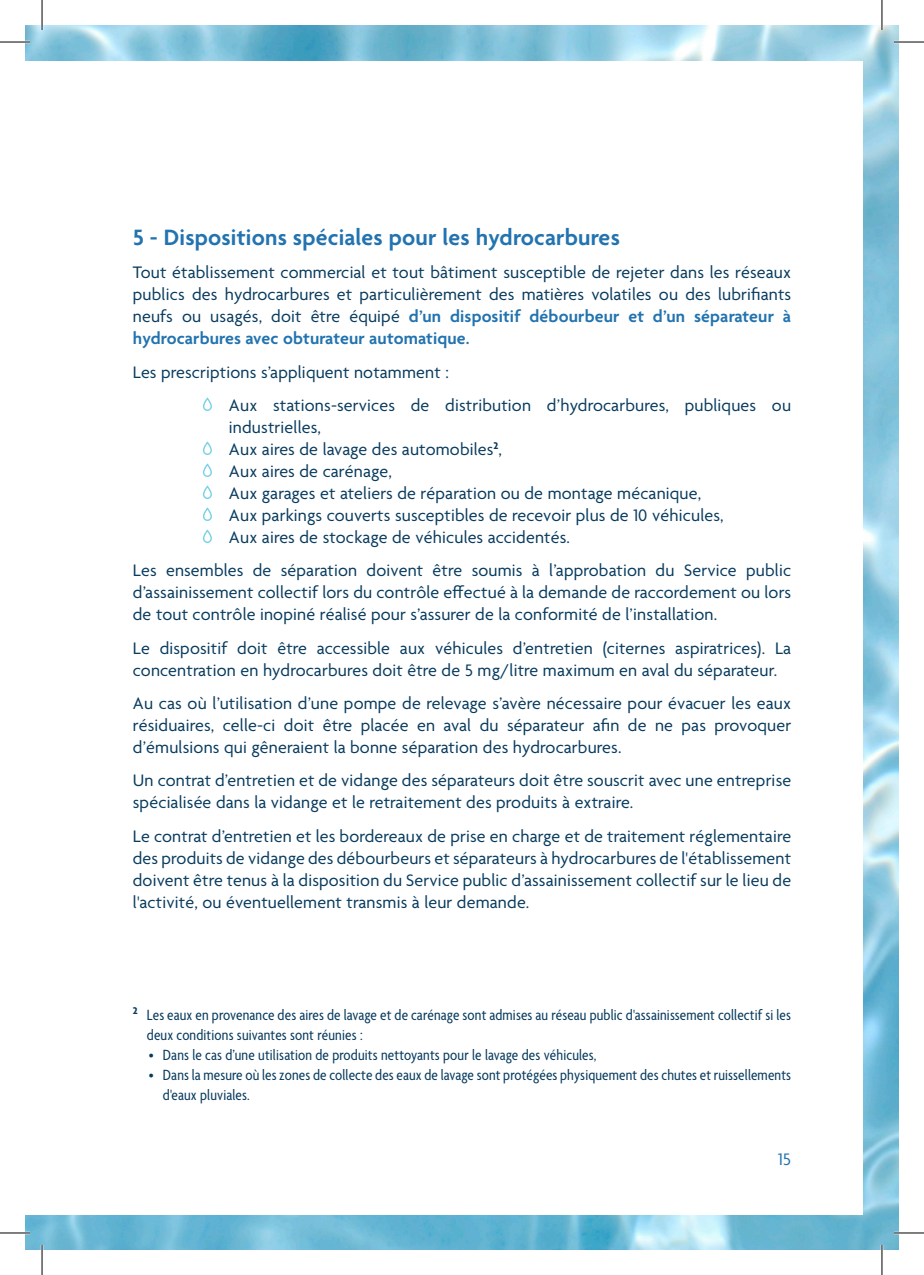
<style>
.page{position:relative;width:924px;height:1275px;background:#fff}
.page>*{position:absolute;margin:0;border:0;box-sizing:border-box;transform-origin:0 0}
.t1{font:600 24px "Agenda";letter-spacing:.01em;color:#2273af}
.t2{font:18px/22px "Agenda";letter-spacing:.01em;color:#083b5e;text-align:justify}
.t3{font:18px "Agenda";color:#2273af}
.t4{font:condensed 16px/20px "Agenda";letter-spacing:.01em;color:#083b5e}
.s1{font-weight:600;color:#2273af}
</style>
<div class="page">
<img style="left:25px;top:25px;width:873px;height:1225px">
<div style="left:25px;top:61px;width:836px;height:1153px;background:#fff"></div>
<svg style="left:203px;top:397px;width:9px;height:14px"></svg>
<svg style="left:203px;top:441px;width:9px;height:14px"></svg>
<svg style="left:203px;top:463px;width:9px;height:14px"></svg>
<svg style="left:203px;top:485px;width:9px;height:14px"></svg>
<svg style="left:203px;top:507px;width:9px;height:14px"></svg>
<svg style="left:203px;top:529px;width:9px;height:14px"></svg>
<hr style="left:0;top:41px;width:30px;height:2px;background:#fff">
<hr style="left:893px;top:41px;width:30px;height:2px;background:#fff">
<hr style="left:0;top:1231px;width:30px;height:3px;background:#fff">
<hr style="left:893px;top:1231px;width:30px;height:3px;background:#fff">
<hr style="left:41px;top:0;width:2px;height:30px;background:#fff">
<hr style="left:41px;top:1245px;width:2px;height:30px;background:#fff">
<hr style="left:880px;top:0;width:2px;height:30px;background:#fff">
<hr style="left:880px;top:1245px;width:2px;height:30px;background:#fff">
<hr style="left:0;top:42px;width:30px;height:1px;background:#000">
<hr style="left:893px;top:42px;width:30px;height:1px;background:#000">
<hr style="left:0;top:1232px;width:30px;height:1px;background:#000">
<hr style="left:893px;top:1232px;width:30px;height:1px;background:#000">
<hr style="left:42px;top:0;width:1px;height:30px;background:#000">
<hr style="left:42px;top:1245px;width:1px;height:30px;background:#000">
<hr style="left:881px;top:0;width:1px;height:30px;background:#000">
<hr style="left:881px;top:1245px;width:1px;height:30px;background:#000">
<h1 class="t1" style="left:133px;top:224px;width:488px">5 - Dispositions spéciales pour les hydrocarbures</h1>
<p class="t2" style="left:133px;top:263px;width:659px">Tout établissement commercial et tout bâtiment susceptible de rejeter dans les réseaux publics des hydrocarbures et particulièrement des matières volatiles ou des lubrifiants neufs ou usagés, doit être équipé <span class="s1">d’un dispositif débourbeur et d’un séparateur à hydrocarbures avec obturateur automatique.</span></p>
<p class="t2" style="left:229px;top:356px;width:563px;line-height:33.4px;text-indent:-96px">Les prescriptions s’appliquent notamment :<br>Aux stations-services de distribution d’hydrocarbures, publiques ou</p>
<p class="t2" style="left:229px;top:417px;width:496px;text-align:left">industrielles,<br>Aux aires de lavage des automobiles<sup>2</sup>,<br>Aux aires de carénage,<br>Aux garages et ateliers de réparation ou de montage mécanique, Aux parkings couverts susceptibles de recevoir plus de 10 véhicules, Aux aires de stockage de véhicules accidentés.</p>
<p class="t2" style="left:133px;top:561px;width:659px">Les ensembles de séparation doivent être soumis à l’approbation du Service public d’assainissement collectif lors du contrôle effectué à la demande de raccordement ou lors de tout contrôle inopiné réalisé pour s’assurer de la conformité de l’installation.</p>
<p class="t2" style="left:133px;top:638px;width:659px">Le dispositif doit être accessible aux véhicules d’entretien (citernes aspiratrices). La concentration en hydrocarbures doit être de 5 mg/litre maximum en aval du séparateur.</p>
<p class="t2" style="left:133px;top:693px;width:659px">Au cas où l’utilisation d’une pompe de relevage s’avère nécessaire pour évacuer les eaux résiduaires, celle-ci doit être placée en aval du séparateur afin de ne pas provoquer d’émulsions qui gêneraient la bonne séparation des hydrocarbures.</p>
<p class="t2" style="left:133px;top:771px;width:659px">Un contrat d’entretien et de vidange des séparateurs doit être souscrit avec une entreprise spécialisée dans la vidange et le retraitement des produits à extraire.</p>
<p class="t2" style="left:133px;top:826px;width:659px">Le contrat d’entretien et les bordereaux de prise en charge et de traitement réglementaire des produits de vidange des débourbeurs et séparateurs à hydrocarbures de l'établissement doivent être tenus à la disposition du Service public d’assainissement collectif sur le lieu de l'activité, ou éventuellement transmis à leur demande.</p>
<p class="t4" style="left:147px;top:1005px;width:645px;text-indent:-14px"><sup>2</sup> Les eaux en provenance des aires de lavage et de carénage sont admises au réseau public d'assainissement collectif si les deux conditions suivantes sont réunies :</p>
<p class="t4" style="left:149px;top:1045px;width:449px">• Dans le cas d’une utilisation de produits nettoyants pour le lavage des véhicules,</p>
<p class="t4" style="left:163px;top:1065px;width:629px;text-indent:-14px">• Dans la mesure où les zones de collecte des eaux de lavage sont protégées physiquement des chutes et ruissellements d'eaux pluviales.</p>
<p class="t3" style="left:777px;top:1149px;width:14px">15</p>
</div>
